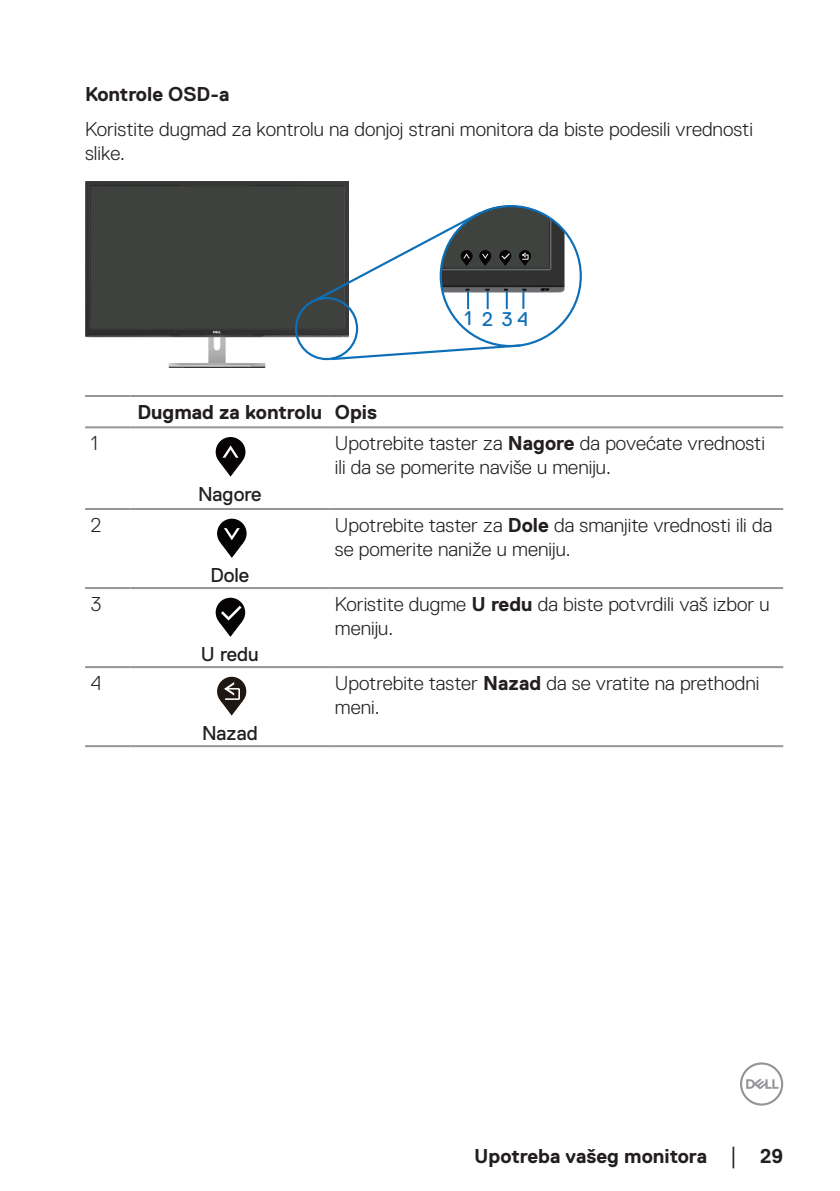
<style>
.page{position:relative;width:840px;height:1191px;background:#fff}
.page>*{position:absolute;margin:0;border:0;box-sizing:border-box;transform-origin:0 0}
.text{font:300 20px/24px "Dell Replica";color:#231f20}
.text_bold{font:700 20px "Dell Replica";color:#231f20}
.text-2{font:20px "Dell Replica";color:#231f20}
.Head3{font:700 20px "Dell Replica";color:#231f20}
.t1{font:19.8px "Dell Replica";color:#0c6fb8}
.s1{font-weight:700}
.s2{font-family:"Times New Roman";font-weight:400;font-size:18px}
</style>
<div class="page">
<svg style="left:740px;top:1062px;width:42px;height:43px"></svg>
<img style="left:448px;top:205px;width:116px;height:140px">
<img style="left:85px;top:181px;width:263px;height:186px">
<svg style="left:505px;top:292px;width:2px;height:17px"></svg>
<svg style="left:522px;top:291px;width:2px;height:18px"></svg>
<div style="left:295px;top:297px;width:63px;height:63px;border:2px solid #0c6fb8;border-radius:50%"></div>
<svg style="left:329px;top:343px;width:193px;height:18px"></svg>
<div style="left:479px;top:250px;width:12px;height:12px;background:#060304;border-radius:50%"></div>
<svg style="left:312px;top:210px;width:177px;height:99px"></svg>
<div style="left:499px;top:250px;width:12px;height:12px;background:#060304;border-radius:50%"></div>
<svg style="left:500px;top:252px;width:10px;height:14px"></svg>
<svg style="left:518px;top:250px;width:12px;height:12px"></svg>
<svg style="left:520px;top:252px;width:9px;height:14px"></svg>
<hr style="left:85px;top:395px;width:45px;height:2px;background:#939598">
<hr style="left:130px;top:395px;width:199px;height:2px;background:#939598">
<hr style="left:329px;top:395px;width:453px;height:2px;background:#939598">
<hr style="left:85px;top:426px;width:45px;height:2px;background:#939598">
<hr style="left:130px;top:426px;width:199px;height:2px;background:#939598">
<hr style="left:329px;top:426px;width:453px;height:2px;background:#939598">
<hr style="left:85px;top:508px;width:45px;height:2px;background:#939598">
<hr style="left:130px;top:508px;width:199px;height:2px;background:#939598">
<hr style="left:329px;top:508px;width:453px;height:2px;background:#939598">
<hr style="left:85px;top:587px;width:45px;height:2px;background:#939598">
<hr style="left:130px;top:587px;width:199px;height:2px;background:#939598">
<hr style="left:329px;top:587px;width:453px;height:2px;background:#939598">
<hr style="left:85px;top:666px;width:45px;height:2px;background:#939598">
<hr style="left:130px;top:666px;width:199px;height:2px;background:#939598">
<hr style="left:329px;top:666px;width:453px;height:2px;background:#939598">
<hr style="left:85px;top:745px;width:45px;height:2px;background:#939598">
<hr style="left:130px;top:745px;width:199px;height:2px;background:#939598">
<hr style="left:329px;top:745px;width:453px;height:2px;background:#939598">
<div style="left:215px;top:437px;width:30px;height:30px;background:#070304;border-radius:50%"></div>
<svg style="left:219px;top:445px;width:23px;height:31px"></svg>
<div style="left:217px;top:518px;width:29px;height:30px;background:#030303;border-radius:50%"></div>
<svg style="left:220px;top:528px;width:23px;height:30px"></svg>
<svg style="left:215px;top:598px;width:30px;height:29px"></svg>
<svg style="left:218px;top:603px;width:26px;height:34px"></svg>
<div style="left:217px;top:677px;width:29px;height:29px;background:#1f1712;border-radius:50%"></div>
<svg style="left:220px;top:682px;width:23px;height:33px"></svg>
<p class="Head3" style="left:85px;top:83px;width:146px">Kontrole OSD-a</p>
<p class="text" style="left:85px;top:117px;width:669px">Koristite dugmad za kontrolu na donjoj strani monitora da biste podesili vrednosti slike.</p>
<p class="t1" style="left:464px;top:308px;width:65px">1234</p>
<p class="text_bold" style="left:137px;top:401px;width:186px">Dugmad za kontrolu</p>
<p class="text_bold" style="left:334px;top:401px;width:44px">Opis</p>
<p class="text" style="left:91px;top:431px;width:8px">1</p>
<p class="text" style="left:334px;top:431px;width:431px">Upotrebite taster za <span class="s1">Nagore</span> da povećate vrednosti ili da se pomerite naviše u meniju.</p>
<p class="text-2" style="left:198px;top:483px;width:65px">Nagore</p>
<p class="text" style="left:91px;top:513px;width:12px">2</p>
<p class="text" style="left:334px;top:513px;width:438px">Upotrebite taster za <span class="s1">Dole</span> da smanjite vrednosti ili da se pomerite naniže u meniju.</p>
<p class="text-2" style="left:210px;top:564px;width:41px">Dole</p>
<p class="text" style="left:91px;top:592px;width:12px">3</p>
<p class="text" style="left:334px;top:592px;width:436px">Koristite dugme <span class="s1">U redu</span> da biste potvrdili vaš izbor u meniju.</p>
<p class="text-2" style="left:201px;top:643px;width:59px">U redu</p>
<p class="text" style="left:91px;top:671px;width:12px">4</p>
<p class="text" style="left:334px;top:671px;width:426px">Upotrebite taster <span class="s1">Nazad</span> da se vratite na prethodni meni.</p>
<p class="text-2" style="left:202px;top:722px;width:57px">Nazad</p>
<p class="text_bold" style="left:474px;top:1144px;width:310px">Upotreba vašeg monitora <span class="s2">│</span> 29</p>
</div>
